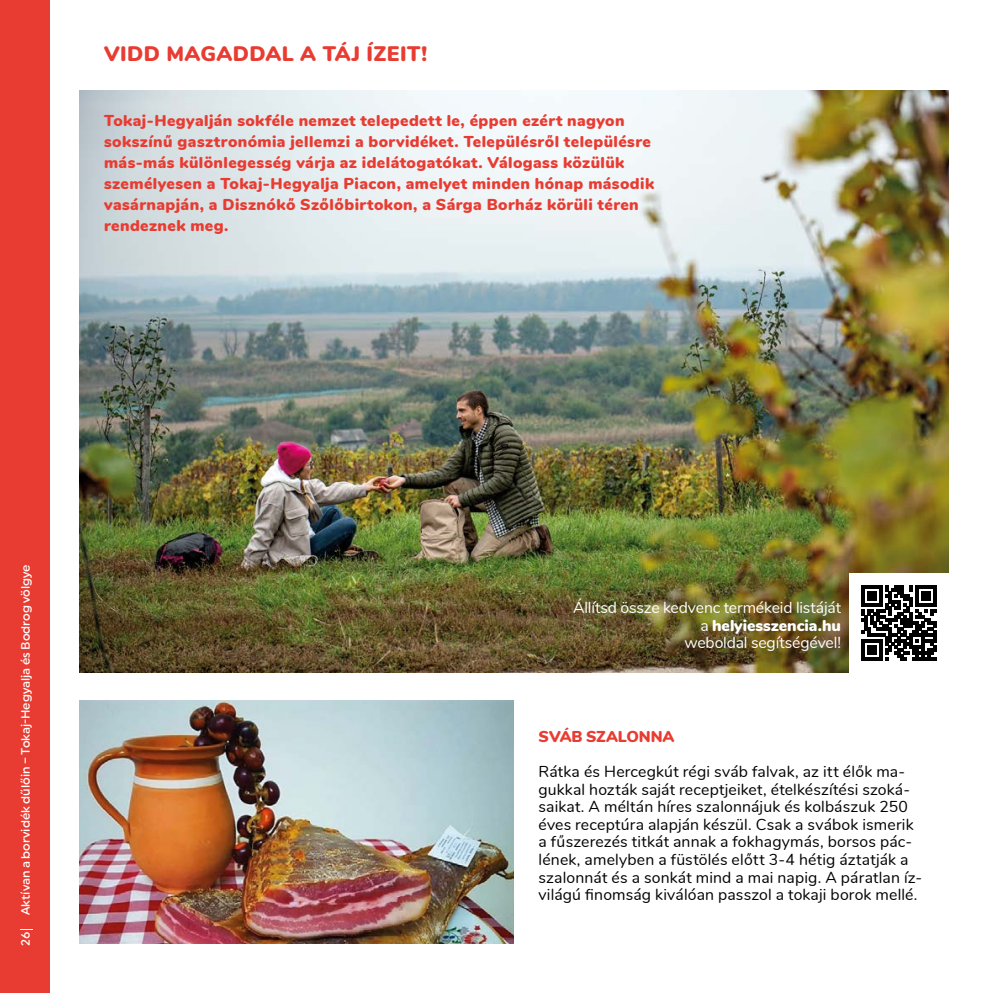
<style>
.page{position:relative;width:993px;height:993px;background:#fff}
.page>*{position:absolute;margin:0;border:0;box-sizing:border-box;transform-origin:0 0}
.t1{font:900 21px "Nunito";letter-spacing:.015em;color:#e83c32}
.t2{font:15.75px/17.5px "Nunito";letter-spacing:.01em;color:#000}
.t3{font:900 15.75px/21px "Nunito";letter-spacing:.025em;color:#e83c32}
.t4{font:15.75px/17.5px "Nunito";letter-spacing:-.01em;color:#fff;text-align:right}
.t5{font:900 15.75px "Nunito";letter-spacing:-.01em;color:#e83c32}
.t6{font:500 12.25px "Uniform Rnd";letter-spacing:-.005em;color:#fff}
.s1{font-weight:900}
</style>
<div class="page">
<img style="left:79px;top:90px;width:868px;height:582px">
<div style="left:0;top:0;width:50px;height:992px;background:#e83c32"></div>
<img style="left:79px;top:700px;width:434px;height:243px">
<div style="left:848px;top:573px;width:99px;height:99px;background:#fff"></div>
<svg style="left:861px;top:585px;width:74px;height:75px"></svg>
<h1 class="t1" style="left:104px;top:38px;width:324px">VIDD MAGADDAL A TÁJ ÍZEIT!</h1>
<p class="t3" style="left:104px;top:109px;width:551px">Tokaj-Hegyalján sokféle nemzet telepedett le, éppen ezért nagyon sokszínű gasztronómia jellemzi a borvidéket. Településről településre más-más különlegesség várja az idelátogatókat. Válogass közülük személyesen a Tokaj-Hegyalja Piacon, amelyet minden hónap második vasárnapján, a Disznókő Szőlőbirtokon, a Sárga Borház körüli téren rendeznek meg.</p>
<p class="t6" style="left:21px;top:914px;width:352px;rotate:-90deg">Aktívan a borvidék dűlőin – Tokaj-Hegyalja és Bodrog völgye</p>
<p class="t6" style="left:21px;top:945px;width:16px;rotate:-90deg">26</p>
<p class="t4" style="left:573px;top:598px;width:269px">Állítsd össze kedvenc termékeid listáját a <span class="s1">helyiesszencia.hu<br></span>weboldal segítségével!</p>
<p class="t5" style="left:538px;top:725px;width:137px">SVÁB SZALONNA</p>
<p class="t2" style="left:538px;top:762px;width:385px">Rátka és Hercegkút régi sváb falvak, az itt élők ma&shy;gukkal hozták saját receptjeiket, ételkészítési szoká&shy;saikat. A méltán híres szalonnájuk és kolbászuk 250 éves receptúra alapján készül. Csak a svábok ismerik a fűszerezés titkát annak a fokhagymás, borsos pác&shy;lének, amelyben a füstölés előtt 3-4 hétig áztatják a szalonnát és a sonkát mind a mai napig. A páratlan íz&shy;világú 昀椀nomság kiválóan passzol a tokaji borok mellé.</p>
</div>
